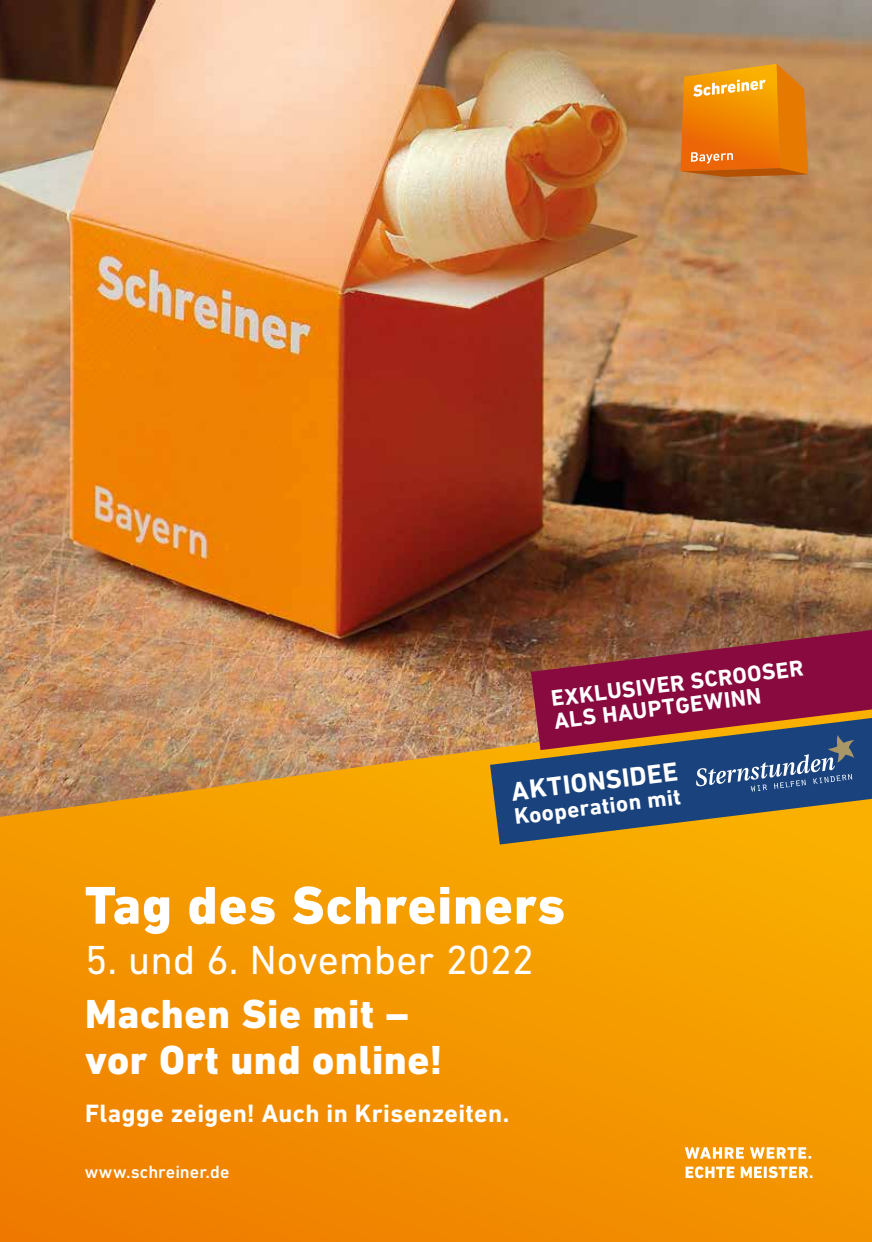
<style>
.page{position:relative;width:872px;height:1242px;background:#fff}
.page>*{position:absolute;margin:0;border:0;box-sizing:border-box;transform-origin:0 0}
.t1{font:800 54px "DIN Next LT Pro";letter-spacing:.02em;color:#fff}
.t2{font:800 41.25px/45.8px "DIN Next LT Pro";letter-spacing:.015em;color:#fff}
.t3{font:41.25px "DIN Next LT Pro";color:#fff}
.t4{font:700 26.85px "DIN Next LT Pro";color:#fff}
.t5{font:700 25.5px "DIN Next LT Pro";letter-spacing:.015em;color:#fff}
.t6{font:700 22.8px/22.5px "DIN Next LT Pro";color:#fff}
.t7{font:500 18px "DIN Next LT Pro";letter-spacing:.005em;color:#fff}
</style>
<div class="page">
<img style="left:0;top:0;width:872px;height:696px">
<svg style="left:0;top:696px;width:872px;height:546px;background:#ee950a"></svg>
<svg style="left:680px;top:64px;width:128px;height:113px;background:#e78616"></svg>
<svg style="left:685px;top:1147px;width:127px;height:31px"></svg>
<svg style="left:490px;top:718px;width:382px;height:126px;background:#7d7249"></svg>
<svg style="left:531px;top:630px;width:341px;height:162px;background:#6f3351"></svg>
<p class="t6" style="left:550px;top:687px;width:255px;rotate:-7deg">EXKLUSIVER SCROOSER<br>ALS HAUPTGEWINN</p>
<p class="t4" style="left:509px;top:776px;width:169px;rotate:-7deg">AKTIONSIDEE</p>
<p class="t6" style="left:513px;top:805px;width:169px;rotate:-7deg">Kooperation mit</p>
<h1 class="t1" style="left:85px;top:873px;width:481px">Tag des Schreiners</h1>
<h2 class="t3" style="left:85px;top:936px;width:450px">5. und 6. November 2022</h2>
<h2 class="t2" style="left:85px;top:991px;width:359px">Machen Sie mit – vor Ort und online!</h2>
<p class="t5" style="left:85px;top:1098px;width:426px">Flagge zeigen! Auch in Krisenzeiten.</p>
<p class="t7" style="left:85px;top:1161px;width:146px">www.schreiner.de</p>
</div>
